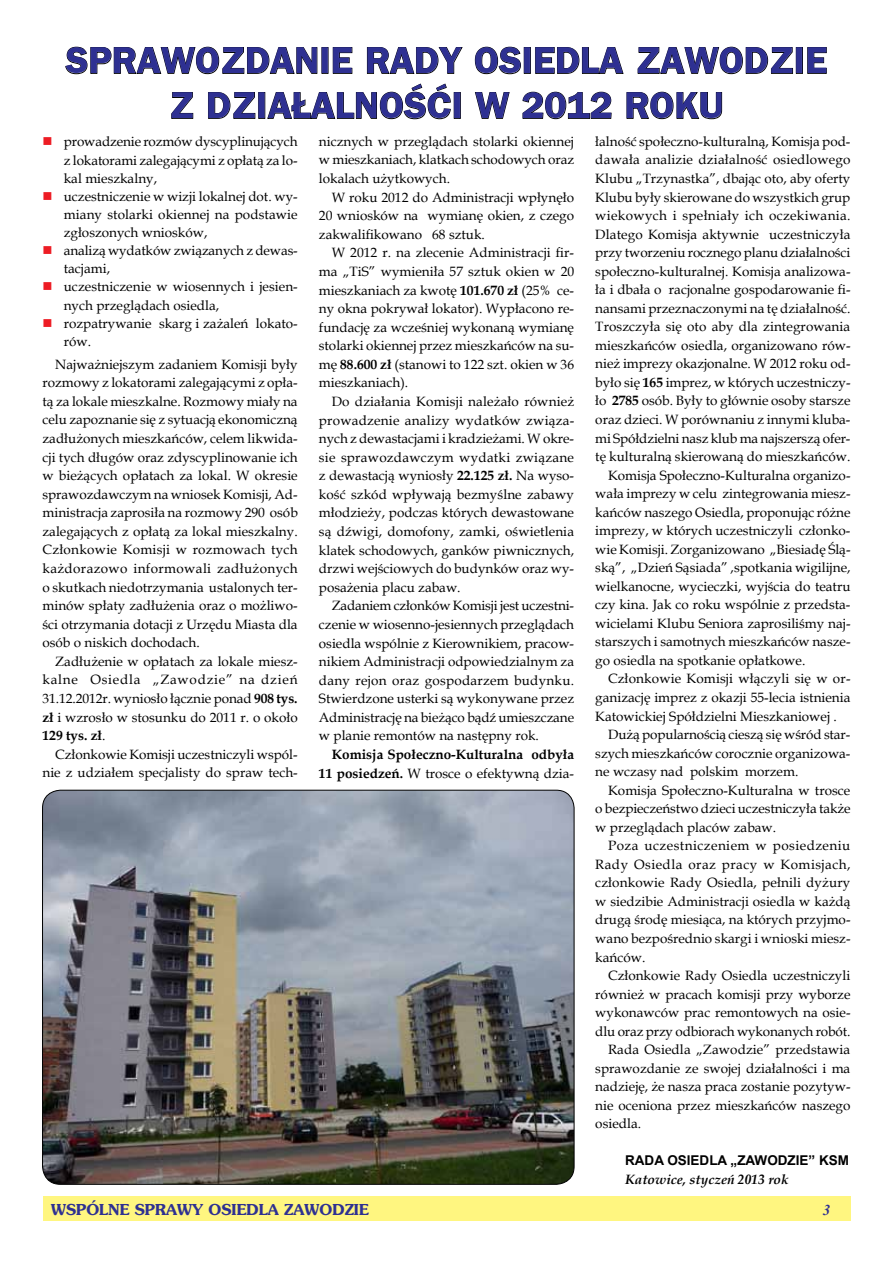
<style>
.page{position:relative;width:893px;height:1263px;background:#fff}
.page>*{position:absolute;margin:0;border:0;box-sizing:border-box;transform-origin:0 0}
.t1{font:700 37.5px/45px "Frankfurt Gothic";color:#2e3092;text-align:center}
.t2{font:700 15px "Southern";color:#2e3092}
.t3{font:italic 700 15px "Times New Roman";color:#2e3092}
.t4{font:13.5px/18.6px "Book Antiqua";color:#000;text-align:justify}
.t5{font:700 13.5px/18.6px "Book Antiqua";color:#000;text-align:right}
.t6{font:13.5px "Book Antiqua";letter-spacing:.035em;color:#000}
.t7{font:13.5px "Book Antiqua";letter-spacing:.025em;color:#000}
.t8{font:700 13.5px "Arial";color:#000}
.t9{font:italic 700 13.5px "Book Antiqua";color:#000}
.s1{color:#ed1c24}
.s2{font-weight:700}
.s3{font-weight:400}
</style>
<div class="page">
<div style="left:43px;top:1196px;width:807px;height:24px;background:#fff680"></div>
<svg style="left:65px;top:47px;width:252px;height:27px"></svg>
<svg style="left:333px;top:47px;width:19px;height:27px"></svg>
<svg style="left:367px;top:47px;width:96px;height:27px"></svg>
<svg style="left:475px;top:47px;width:46px;height:27px"></svg>
<div style="left:524px;top:47px;width:7px;height:27px;border:1px solid #000"></div>
<svg style="left:535px;top:47px;width:89px;height:27px"></svg>
<svg style="left:638px;top:47px;width:155px;height:27px"></svg>
<div style="left:796px;top:47px;width:7px;height:27px;border:1px solid #000"></div>
<svg style="left:807px;top:47px;width:20px;height:27px"></svg>
<svg style="left:171px;top:92px;width:22px;height:27px"></svg>
<svg style="left:208px;top:92px;width:47px;height:27px"></svg>
<div style="left:258px;top:92px;width:7px;height:27px;border:1px solid #000"></div>
<svg style="left:267px;top:83px;width:184px;height:36px"></svg>
<div style="left:454px;top:92px;width:7px;height:27px;border:1px solid #000"></div>
<svg style="left:475px;top:92px;width:35px;height:27px"></svg>
<svg style="left:522px;top:92px;width:90px;height:27px"></svg>
<svg style="left:626px;top:92px;width:96px;height:27px"></svg>
<img style="left:43px;top:790px;width:531px;height:394px">
<h1 class="t1" style="left:66px;top:38px;width:763px">SPRAWOZDANIE RADY OSIEDLA ZAWODZIE<br>Z DZIAŁALNOŚĆI W 2012 ROKU</h1>
<p class="t4" style="left:64px;top:133px;width:235px;line-height:18.1px;text-indent:-21px"><span class="s1">■</span> prowadzenie rozmów dyscyplinujących z lokatorami zalegającymi z opłatą za lo&shy;kal mieszkalny,</p>
<p class="t4" style="left:64px;top:187px;width:235px;line-height:18.1px;text-indent:-21px"><span class="s1">■</span> uczestniczenie w wizji lokalnej dot. wy&shy;miany stolarki okiennej na podstawie zgłoszonych wniosków,</p>
<p class="t4" style="left:64px;top:241px;width:235px;line-height:18.1px;text-indent:-21px"><span class="s1">■</span> analizą wydatków związanych z dewas&shy;tacjami,</p>
<p class="t4" style="left:64px;top:277px;width:236px;line-height:18.1px;text-indent:-21px"><span class="s1">■</span> uczestniczenie w wiosennych i jesien&shy;nych przeglądach osiedla,</p>
<p class="t4" style="left:64px;top:314px;width:235px;line-height:18.1px;text-indent:-21px"><span class="s1">■</span> rozpatrywanie skarg i zażaleń lokato&shy;rów.</p>
<p class="t4" style="left:43px;top:354px;width:257px;text-indent:13px">Najważniejszym zadaniem Komisji były rozmowy z lokatorami zalegającymi z opła&shy;tą za lokale mieszkalne. Rozmowy miały na celu zapoznanie się z sytuacją ekonomiczną zadłużonych mieszkańców, celem likwida&shy;cji tych długów oraz zdyscyplinowanie ich w bieżących opłatach za lokal. W okresie sprawozdawczym na wniosek Komisji, Ad&shy;ministracja zaprosiła na rozmowy 290 osób zalegających z opłatą za lokal mieszkalny.<br>Członkowie Komisji w rozmowach tych każdorazowo informowali zadłużonych o skutkach niedotrzymania ustalonych ter&shy;minów spłaty zadłużenia oraz o możliwo&shy;ści otrzymania dotacji z Urzędu Miasta dla osób o niskich dochodach.</p>
<p class="t4" style="left:43px;top:652px;width:257px;text-indent:13px">Zadłużenie w opłatach za lokale miesz&shy;kalne Osiedla „Zawodzie” na dzień 31.12.2012r. wyniosło łącznie ponad <span class="s2">908 tys. zł</span> i wzrosło w stosunku do 2011 r. o około <span class="s2">129 tys. zł</span>.</p>
<p class="t4" style="left:43px;top:744px;width:257px;text-align:right">Członkowie Komisji uczestniczyli wspól&shy;nie z udziałem specjalisty do spraw tech-</p>
<p class="t4" style="left:319px;top:132px;width:257px">nicznych w przeglądach stolarki okiennej w mieszkaniach, klatkach schodowych oraz lokalach użytkowych.</p>
<p class="t4" style="left:319px;top:187px;width:257px;text-indent:13px">W roku 2012 do Administracji wpłynęło 20 wniosków na wymianę okien, z czego zakwalifikowano 68 sztuk.</p>
<p class="t4" style="left:319px;top:243px;width:257px;text-indent:13px">W 2012 r. na zlecenie Administracji fir&shy;ma „TiS” wymieniła 57 sztuk okien w 20 mieszkaniach za kwotę <span class="s2">101.670 zł</span> (25% ce&shy;ny okna pokrywał lokator). Wypłacono re&shy;fundację za wcześniej wykonaną wymianę stolarki okiennej przez mieszkańców na su&shy;mę <span class="s2">88.600 zł</span> (stanowi to 122 szt. okien w 36 mieszkaniach).</p>
<p class="t4" style="left:319px;top:392px;width:257px;text-indent:13px">Do działania Komisji należało również prowadzenie analizy wydatków związa&shy;nych z dewastacjami i kradzieżami. W okre&shy;sie sprawozdawczym wydatki związane z dewastacją wyniosły <span class="s2">22.125 zł.</span> Na wyso&shy;kość szkód wpływają bezmyślne zabawy młodzieży, podczas których dewastowane są dźwigi, domofony, zamki, oświetlenia klatek schodowych, ganków piwnicznych, drzwi wejściowych do budynków oraz wy&shy;posażenia placu zabaw.</p>
<p class="t4" style="left:319px;top:596px;width:257px;text-indent:13px">Zadaniem członków Komisji jest uczestni&shy;czenie w wiosenno-jesiennych przeglądach osiedla wspólnie z Kierownikiem, pracow&shy;nikiem Administracji odpowiedzialnym za dany rejon oraz gospodarzem budynku.<br>Stwierdzone usterki są wykonywane przez Administrację na bieżąco bądź umieszczane w planie remontów na następny rok.</p>
<p class="t5" style="left:319px;top:745px;width:257px">Komisja Społeczno-Kulturalna odbyła<br>11 posiedzeń. <span class="s3">W trosce o efektywną dzia-</span></p>
<p class="t4" style="left:595px;top:132px;width:257px">łalność społeczno-kulturalną, Komisja pod-</p>
<p class="t4" style="left:595px;top:150px;width:257px">dawała analizie działalność osiedlowego</p>
<p class="t4" style="left:595px;top:169px;width:257px">Klubu „Trzynastka”, dbając oto, aby oferty</p>
<p class="t4" style="left:595px;top:187px;width:257px">Klubu były skierowane do wszystkich grup</p>
<p class="t7" style="left:595px;top:206px;width:257px">wiekowych i spełniały ich oczekiwania.</p>
<p class="t4" style="left:595px;top:224px;width:257px">Dlatego Komisja aktywnie uczestniczyła</p>
<p class="t4" style="left:595px;top:243px;width:256px">przy tworzeniu rocznego planu działalności</p>
<p class="t4" style="left:595px;top:261px;width:257px">społeczno-kulturalnej. Komisja analizowa-</p>
<p class="t4" style="left:595px;top:280px;width:257px">ła i dbała o racjonalne gospodarowanie fi-</p>
<p class="t4" style="left:595px;top:299px;width:257px">nansami przeznaczonymi na tę działalność.</p>
<p class="t4" style="left:595px;top:317px;width:257px">Troszczyła się oto aby dla zintegrowania</p>
<p class="t4" style="left:595px;top:336px;width:257px">mieszkańców osiedla, organizowano rów-</p>
<p class="t4" style="left:595px;top:354px;width:257px">nież imprezy okazjonalne. W 2012 roku od-</p>
<p class="t4" style="left:595px;top:373px;width:257px">było się <span class="s2">165</span> imprez, w których uczestniczy-</p>
<p class="t4" style="left:595px;top:391px;width:257px">ło <span class="s2">2785</span> osób. Były to głównie osoby starsze</p>
<p class="t4" style="left:595px;top:410px;width:257px">oraz dzieci. W porównaniu z innymi kluba-</p>
<p class="t4" style="left:595px;top:428px;width:257px">mi Spółdzielni nasz klub ma najszerszą ofer-</p>
<p class="t4" style="left:595px;top:447px;width:257px">tę kulturalną skierowaną do mieszkańców.</p>
<p class="t4" style="left:608px;top:465px;width:244px">Komisja Społeczno-Kulturalna organizo-</p>
<p class="t4" style="left:595px;top:484px;width:257px">wała imprezy w celu zintegrowania miesz-</p>
<p class="t4" style="left:595px;top:502px;width:257px">kańców naszego Osiedla, proponując różne</p>
<p class="t4" style="left:595px;top:521px;width:257px">imprezy, w których uczestniczyli członko-</p>
<p class="t4" style="left:595px;top:539px;width:257px">wie Komisji. Zorganizowano „Biesiadę Ślą-</p>
<p class="t4" style="left:595px;top:558px;width:257px">ską”, „Dzień Sąsiada” ,spotkania wigilijne,</p>
<p class="t4" style="left:595px;top:577px;width:257px">wielkanocne, wycieczki, wyjścia do teatru</p>
<p class="t4" style="left:595px;top:595px;width:257px">czy kina. Jak co roku wspólnie z przedsta-</p>
<p class="t4" style="left:595px;top:614px;width:257px">wicielami Klubu Seniora zaprosiliśmy naj-</p>
<p class="t4" style="left:595px;top:632px;width:257px">starszych i samotnych mieszkańców nasze-</p>
<p class="t4" style="left:595px;top:651px;width:212px">go osiedla na spotkanie opłatkowe.</p>
<p class="t4" style="left:608px;top:669px;width:244px">Członkowie Komisji włączyli się w or-</p>
<p class="t4" style="left:595px;top:688px;width:257px">ganizację imprez z okazji 55-lecia istnienia</p>
<p class="t4" style="left:595px;top:706px;width:243px">Katowickiej Spółdzielni Mieszkaniowej .</p>
<p class="t4" style="left:608px;top:725px;width:244px">Dużą popularnością cieszą się wśród star-</p>
<p class="t4" style="left:595px;top:743px;width:257px">szych mieszkańców corocznie organizowa-</p>
<p class="t4" style="left:595px;top:762px;width:205px">ne wczasy nad polskim morzem.</p>
<p class="t4" style="left:608px;top:780px;width:244px">Komisja Społeczno-Kulturalna w trosce</p>
<p class="t4" style="left:595px;top:799px;width:257px">o bezpieczeństwo dzieci uczestniczyła także</p>
<p class="t4" style="left:595px;top:817px;width:182px">w przeglądach placów zabaw.</p>
<p class="t6" style="left:608px;top:836px;width:244px">Poza uczestniczeniem w posiedzeniu</p>
<p class="t6" style="left:595px;top:855px;width:257px">Rady Osiedla oraz pracy w Komisjach,</p>
<p class="t4" style="left:595px;top:873px;width:256px">członkowie Rady Osiedla, pełnili dyżury</p>
<p class="t4" style="left:595px;top:892px;width:257px">w siedzibie Administracji osiedla w każdą</p>
<p class="t4" style="left:595px;top:910px;width:257px">drugą środę miesiąca, na których przyjmo-</p>
<p class="t4" style="left:595px;top:929px;width:257px">wano bezpośrednio skargi i wnioski miesz-</p>
<p class="t4" style="left:595px;top:947px;width:52px">kańców.</p>
<p class="t4" style="left:608px;top:966px;width:244px">Członkowie Rady Osiedla uczestniczyli</p>
<p class="t4" style="left:595px;top:984px;width:257px">również w pracach komisji przy wyborze</p>
<p class="t4" style="left:595px;top:1003px;width:257px">wykonawców prac remontowych na osie-</p>
<p class="t4" style="left:595px;top:1021px;width:257px">dlu oraz przy odbiorach wykonanych robót.</p>
<p class="t4" style="left:608px;top:1040px;width:244px">Rada Osiedla „Zawodzie” przedstawia</p>
<p class="t4" style="left:595px;top:1058px;width:257px">sprawozdanie ze swojej działalności i ma</p>
<p class="t4" style="left:595px;top:1077px;width:257px">nadzieję, że nasza praca zostanie pozytyw-</p>
<p class="t4" style="left:595px;top:1096px;width:257px">nie oceniona przez mieszkańców naszego</p>
<p class="t4" style="left:595px;top:1114px;width:47px">osiedla.</p>
<p class="t8" style="left:625px;top:1152px;width:226px">RADA OSIEDLA „ZAWODZIE” KSM</p>
<p class="t9" style="left:625px;top:1170px;width:165px">Katowice, styczeń 2013 rok</p>
<p class="t2" style="left:51px;top:1200px;width:319px">WSPÓLNE SPRAWY OSIEDLA ZAWODZIE</p>
<p class="t3" style="left:823px;top:1200px;width:9px">3</p>
</div>
